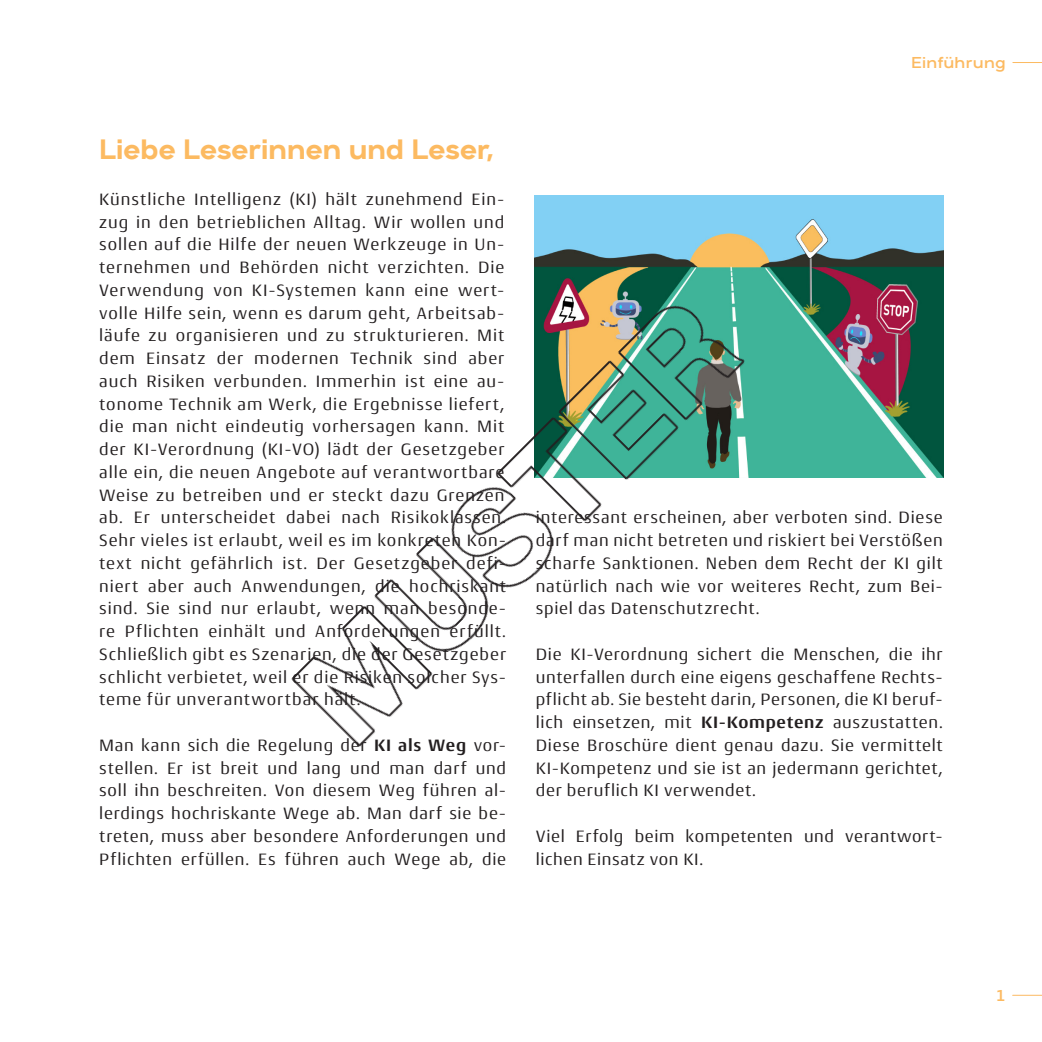
<style>
.page{position:relative;width:1042px;height:1042px;background:#fff}
.page>*{position:absolute;margin:0;border:0;box-sizing:border-box;transform-origin:0 0}
.t1{font:700 28px "Arkibal";letter-spacing:-.02em;color:#fcba61}
.t2{font:17.5px/22.8px "Conto";letter-spacing:.045em;color:#231f20;text-align:justify}
.t3{font:15.75px "Arkibal";letter-spacing:.025em;color:#fcba61}
.s1{font-weight:700}
</style>
<div class="page">
<img style="left:534px;top:196px;width:409px;height:282px">
<hr style="left:1012px;top:995px;width:30px;height:1px;background:#fcba61">
<svg style="left:1013px;top:62px;width:29px;height:1px"></svg>
<img style="left:291px;top:266px;width:485px;height:481px">
<h1 class="t1" style="left:99px;top:129px;width:395px">Liebe Leserinnen und Leser,</h1>
<p class="t2" style="left:99px;top:187px;width:408px">Künstliche Intelligenz (KI) hält zunehmend Ein&shy;zug in den betrieblichen Alltag. Wir wollen und sollen auf die Hilfe der neuen Werkzeuge in Un&shy;ternehmen und Behörden nicht verzichten. Die Verwendung von KI-Systemen kann eine wert&shy;volle Hilfe sein, wenn es darum geht, Arbeitsab&shy;läufe zu organisieren und zu strukturieren. Mit dem Einsatz der modernen Technik sind aber auch Risiken verbunden. Immerhin ist eine au&shy;tonome Technik am Werk, die Ergebnisse liefert, die man nicht eindeutig vorhersagen kann. Mit der KI-Verordnung (KI-VO) lädt der Gesetzgeber alle ein, die neuen Angebote auf verantwortbare Weise zu betreiben und er steckt dazu Grenzen ab. Er unterscheidet dabei nach Risikoklassen.<br>Sehr vieles ist erlaubt, weil es im konkreten Kon&shy;text nicht gefährlich ist. Der Gesetzgeber defi&shy;niert aber auch Anwendungen, die hochriskant sind. Sie sind nur erlaubt, wenn man besonde&shy;re Pflichten einhält und Anforderungen erfüllt.<br>Schließlich gibt es Szenarien, die der Gesetzgeber schlicht verbietet, weil er die Risiken solcher Sys&shy;teme für unverantwortbar hält.</p>
<p class="t2" style="left:99px;top:733px;width:408px">Man kann sich die Regelung der <span class="s1">KI als Weg</span> vor&shy;stellen. Er ist breit und lang und man darf und soll ihn beschreiten. Von diesem Weg führen al&shy;lerdings hochriskante Wege ab. Man darf sie be&shy;treten, muss aber besondere Anforderungen und Pflichten erfüllen. Es führen auch Wege ab, die</p>
<p class="t3" style="left:911px;top:52px;width:96px">Einführung</p>
<p class="t2" style="left:536px;top:505px;width:408px">interessant erscheinen, aber verboten sind. Diese darf man nicht betreten und riskiert bei Verstößen scharfe Sanktionen. Neben dem Recht der KI gilt natürlich nach wie vor weiteres Recht, zum Bei&shy;spiel das Datenschutzrecht.</p>
<p class="t2" style="left:536px;top:642px;width:408px">Die KI-Verordnung sichert die Menschen, die ihr unterfallen durch eine eigens geschaffene Rechts&shy;pflicht ab. Sie besteht darin, Personen, die KI beruf&shy;lich einsetzen, mit <span class="s1">KI-Kompetenz</span> auszustatten.<br>Diese Broschüre dient genau dazu. Sie vermittelt KI-Kompetenz und sie ist an jedermann gerichtet, der beruflich KI verwendet.</p>
<p class="t2" style="left:536px;top:824px;width:406px">Viel Erfolg beim kompetenten und verantwort&shy;lichen Einsatz von KI.</p>
<p class="t3" style="left:996px;top:985px;width:10px">1</p>
</div>
